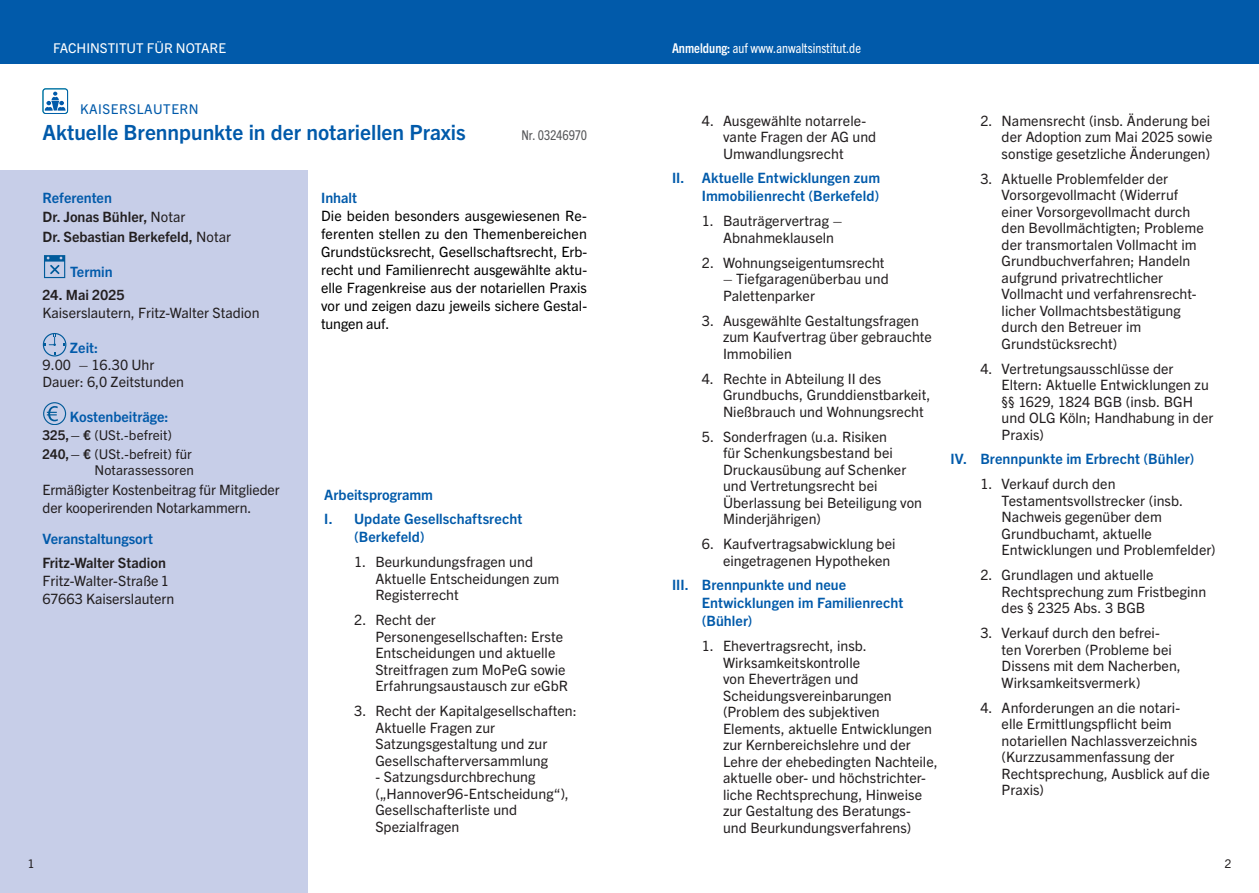
<style>
.page{position:relative;width:1259px;height:893px;background:#fff}
.page>*{position:absolute;margin:0;border:0;box-sizing:border-box;transform-origin:0 0}
.t1{font:700 21px "Trade Gothic Next LT Pro";color:#015aaa}
.t2{font:14.25px/16.5px "Trade Gothic Next LT Pro";letter-spacing:.005em;color:#231f20}
.t3{font:700 14.25px/18px "Trade Gothic Next LT Pro";letter-spacing:.005em;color:#015aaa}
.t4{font:14.25px/18px "Trade Gothic Next LT Pro";color:#000;text-align:justify}
.t5{font:700 14.25px/19.2px "Trade Gothic Next LT Pro";color:#231f20}
.t6{font:700 14.1px "Trade Gothic Next LT Pro";color:#231f20}
.t7{font:13.5px/18.3px "Trade Gothic Next LT Pro";letter-spacing:.005em;color:#231f20}
.t8{font:condensed 13.5px "Trade Gothic Next LT Pro";color:#fff}
.t9{font:13.5px "Trade Gothic Next LT Pro";color:#fff}
.t10{font:13.5px "Trade Gothic Next LT Pro";letter-spacing:.04em;color:#015aaa}
.t11{font:condensed 13.5px "Trade Gothic Next LT Pro";color:#57585a}
.t12{font:12px "Trade Gothic Next LT Pro";color:#231f20}
.s1{color:#015aaa}
.s2{font-weight:400}
.s3{font-weight:700}
</style>
<div class="page">
<div style="left:0;top:170px;width:308px;height:723px;background:#c7cee8"></div>
<div style="left:0;top:0;width:1259px;height:64px;background:#015aaa"></div>
<svg style="left:44px;top:255px;width:21px;height:23px"></svg>
<svg style="left:43px;top:333px;width:23px;height:23px"></svg>
<svg style="left:43px;top:402px;width:23px;height:23px"></svg>
<svg style="left:43px;top:88px;width:25px;height:26px"></svg>
<p class="t9" style="left:53px;top:39px;width:174px">FACHINSTITUT FÜR NOTARE</p>
<p class="t10" style="left:80px;top:100px;width:120px">KAISERSLAUTERN</p>
<h1 class="t1" style="left:43px;top:118px;width:425px">Aktuelle Brennpunkte in der notariellen Praxis</h1>
<p class="t11" style="left:521px;top:126px;width:67px">Nr. 03246970</p>
<p class="t5" style="left:42px;top:187px;width:190px"><span class="s1">Referenten<br></span>Dr. Jonas Bühler, <span class="s2">Notar<br></span>Dr. Sebastian Berkefeld, <span class="s2">Notar</span></p>
<p class="t3" style="left:70px;top:261px;width:44px">Termin</p>
<p class="t6" style="left:43px;top:285px;width:84px">24. Mai 2025</p>
<p class="t2" style="left:43px;top:304px;width:219px">Kaiserslautern, Fritz-Walter Stadion</p>
<p class="t3" style="left:70px;top:338px;width:30px">Zeit:</p>
<p class="t2" style="left:43px;top:355px;width:143px;line-height:17.1px">9.00 – 16.30 Uhr<br>Dauer: 6,0 Zeitstunden</p>
<p class="t3" style="left:70px;top:407px;width:100px">Kostenbeiträge:</p>
<p class="t7" style="left:43px;top:425px;width:151px"><span class="s3">325,– €</span> (USt.-befreit)<br><span class="s3">240,– €</span> (USt.-befreit) für</p>
<p class="t7" style="left:94px;top:460px;width:101px">Notarassessoren</p>
<p class="t2" style="left:43px;top:480px;width:239px;line-height:18px">Ermäßigter Kostenbeitrag für Mitglieder der kooperirenden Notarkammern.</p>
<p class="t3" style="left:43px;top:529px;width:112px">Veranstaltungsort</p>
<p class="t5" style="left:43px;top:552px;width:125px">Fritz-Walter Stadion</p>
<p class="t2" style="left:43px;top:571px;width:133px;line-height:18px">Fritz-Walter-Straße 1<br>67663 Kaiserslautern</p>
<p class="t3" style="left:321px;top:188px;width:37px">Inhalt</p>
<p class="t4" style="left:321px;top:206px;width:267px">Die beiden besonders ausgewiesenen Re&shy;ferenten stellen zu den Themenbereichen Grundstücksrecht, Gesellschaftsrecht, Erb&shy;recht und Familienrecht ausgewählte aktu&shy;elle Fragenkreise aus der notariellen Praxis vor und zeigen dazu jeweils sichere Gestal&shy;tungen auf.</p>
<p class="t3" style="left:324px;top:482px;width:199px;line-height:24.5px">Arbeitsprogramm<br>I. Update Gesellschaftsrecht</p>
<p class="t3" style="left:354px;top:527px;width:72px">(Berkefeld)</p>
<p class="t2" style="left:375px;top:553px;width:186px;text-indent:-21px">1. Beurkundungsfragen und<br>Aktuelle Entscheidungen zum<br>Registerrecht</p>
<p class="t2" style="left:375px;top:611px;width:194px;text-indent:-21px">2. Recht der<br>Personengesellschaften: Erste<br>Entscheidungen und aktuelle<br>Streitfragen zum MoPeG sowie<br>Erfahrungsaustausch zur eGbR</p>
<p class="t2" style="left:375px;top:702px;width:203px;text-indent:-21px">3. Recht der Kapitalgesellschaften:<br>Aktuelle Fragen zur<br>Satzungsgestaltung und zur<br>Gesellschafterversammlung</p>
<p class="t2" style="left:375px;top:768px;width:195px">- Satzungsdurchbrechung („Hannover96-Entscheidung“),<br>Gesellschafterliste und<br>Spezialfragen</p>
<p class="t8" style="left:672px;top:39px;width:190px"><span class="s3">Anmeldung:</span> auf www.anwaltsinstitut.de</p>
<p class="t2" style="left:723px;top:111px;width:155px;text-indent:-21px">4. Ausgewählte notarrele&shy;vante Fragen der AG und<br>Umwandlungsrecht</p>
<p class="t3" style="left:672px;top:168px;width:210px;text-align:right">II. Aktuelle Entwicklungen zum<br>Immobilienrecht (Berkefeld)</p>
<p class="t2" style="left:723px;top:212px;width:121px;text-indent:-21px">1. Bauträgervertrag –<br>Abnahmeklauseln</p>
<p class="t2" style="left:702px;top:253px;width:184px">2. Wohnungseigentumsrecht</p>
<p class="t2" style="left:723px;top:270px;width:167px">– Tiefgaragenüberbau und<br>Palettenparker</p>
<p class="t2" style="left:723px;top:311px;width:210px;text-indent:-21px">3. Ausgewählte Gestaltungsfragen zum Kaufvertrag über gebrauchte<br>Immobilien</p>
<p class="t2" style="left:723px;top:369px;width:209px;text-indent:-21px">4. Rechte in Abteilung II des<br>Grundbuchs, Grunddienstbarkeit,<br>Nießbrauch und Wohnungsrecht</p>
<p class="t2" style="left:723px;top:427px;width:201px;text-indent:-21px">5. Sonderfragen (u.a. Risiken<br>für Schenkungsbestand bei<br>Druckausübung auf Schenker und Vertretungsrecht bei<br>Überlassung bei Beteiligung von<br>Minderjährigen)</p>
<p class="t2" style="left:723px;top:535px;width:174px;text-indent:-21px">6. Kaufvertragsabwicklung bei eingetragenen Hypotheken</p>
<p class="t3" style="left:702px;top:575px;width:203px;text-indent:-30px">III. Brennpunkte und neue<br>Entwicklungen im Familienrecht (Bühler)</p>
<p class="t2" style="left:723px;top:637px;width:216px;text-indent:-21px">1. Ehevertragsrecht, insb.<br>Wirksamkeitskontrolle<br>von Eheverträgen und<br>Scheidungsvereinbarungen (Problem des subjektiven<br>Elements, aktuelle Entwicklungen zur Kernbereichslehre und der<br>Lehre der ehebedingten Nachteile, aktuelle ober- und höchstrichter&shy;liche Rechtsprechung, Hinweise zur Gestaltung des Beratungs&shy;und Beurkundungsverfahrens)</p>
<p class="t2" style="left:1001px;top:112px;width:212px;text-indent:-21px">2. Namensrecht (insb. Änderung bei der Adoption zum Mai 2025 sowie sonstige gesetzliche Änderungen)</p>
<p class="t2" style="left:1001px;top:170px;width:204px;text-indent:-21px">3. Aktuelle Problemfelder der<br>Vorsorgevollmacht (Widerruf einer Vorsorgevollmacht durch den Bevollmächtigten; Probleme der transmortalen Vollmacht im<br>Grundbuchverfahren; Handeln aufgrund privatrechtlicher<br>Vollmacht und verfahrensrecht&shy;licher Vollmachtsbestätigung durch den Betreuer im<br>Grundstücksrecht)</p>
<p class="t2" style="left:1001px;top:360px;width:213px;text-indent:-21px">4. Vertretungsausschlüsse der<br>Eltern: Aktuelle Entwicklungen zu §§ 1629, 1824 BGB (insb. BGH und OLG Köln; Handhabung in der<br>Praxis)</p>
<p class="t3" style="left:950px;top:449px;width:245px">IV. Brennpunkte im Erbrecht (Bühler)</p>
<p class="t2" style="left:1001px;top:475px;width:216px;text-indent:-21px">1. Verkauf durch den<br>Testamentsvollstrecker (insb.<br>Nachweis gegenüber dem<br>Grundbuchamt, aktuelle<br>Entwicklungen und Problemfelder)</p>
<p class="t2" style="left:1001px;top:566px;width:206px;text-indent:-21px">2. Grundlagen und aktuelle<br>Rechtsprechung zum Fristbeginn des § 2325 Abs. 3 BGB</p>
<p class="t2" style="left:1001px;top:624px;width:181px;text-indent:-21px">3. Verkauf durch den befrei&shy;ten Vorerben (Probleme bei<br>Dissens mit dem Nacherben,<br>Wirksamkeitsvermerk)</p>
<p class="t2" style="left:1001px;top:698px;width:210px;text-indent:-21px">4. Anforderungen an die notari-<br>elle Ermittlungspflicht beim notariellen Nachlassverzeichnis (Kurzzusammenfassung der<br>Rechtsprechung, Ausblick auf die<br>Praxis)</p>
<p class="t12" style="left:29px;top:855px;width:7px">1</p>
<p class="t12" style="left:1225px;top:855px;width:8px">2</p>
</div>
